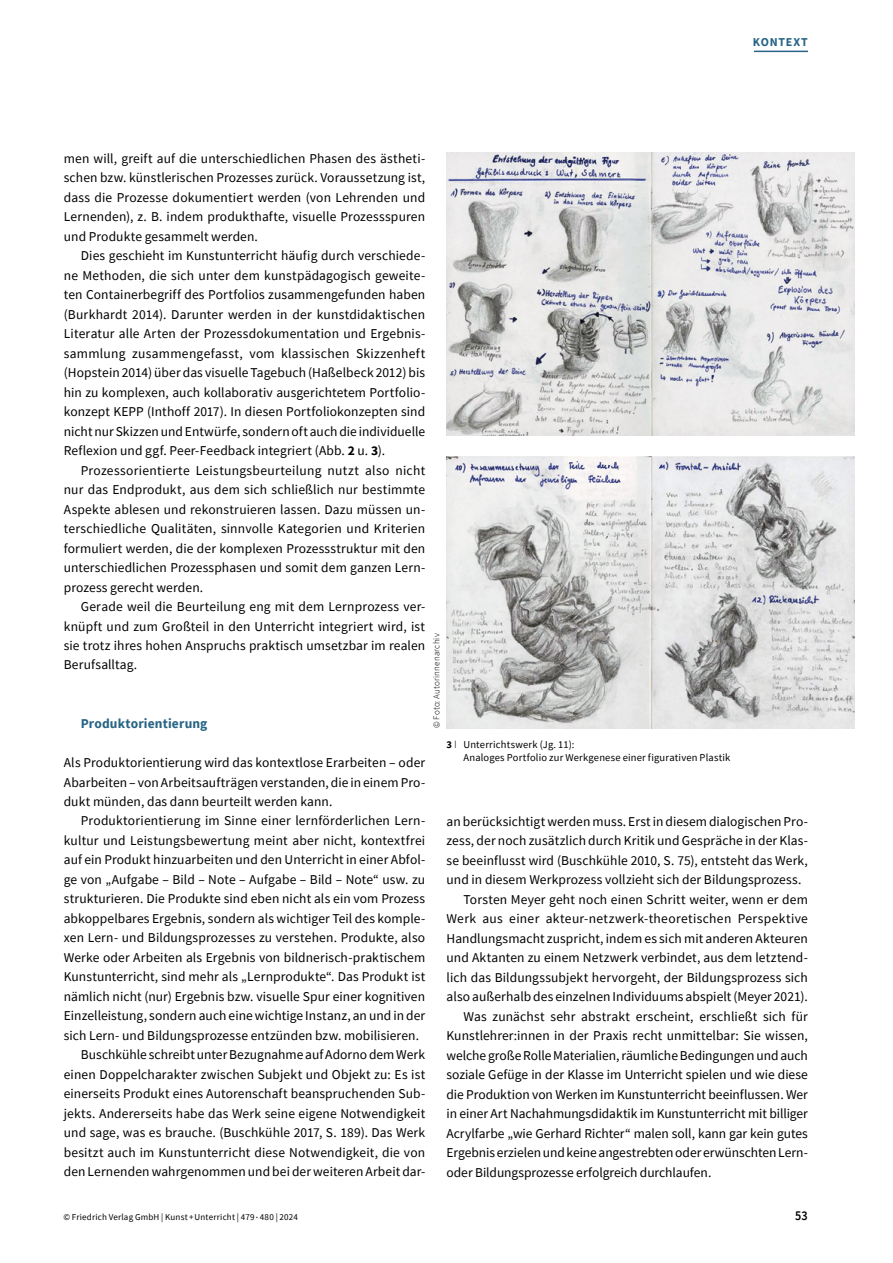
<style>
.page{position:relative;width:893px;height:1263px;background:#fff}
.page>*{position:absolute;margin:0;border:0;box-sizing:border-box;transform-origin:0 0}
.t1{font:13.5px/19.5px "Source Sans Pro";letter-spacing:.005em;color:#000;text-align:justify}
.t2{font:13.5px "Source Sans Pro";letter-spacing:.025em;color:#000}
.t3{font:700 13.5px "Source Sans Pro";letter-spacing:.01em;color:#276485}
.t4{font:600 13.5px "Source Sans Pro";color:#000;scale:.9 1}
.t5{font:700 12px "Source Sans Pro";letter-spacing:.065em;color:#276485}
.t6{font:10.5px/13.5px "Source Sans Pro";letter-spacing:.015em;color:#000}
.t7{font:9px "Source Sans Pro";letter-spacing:.02em;color:#000}
.t8{font:300 9px "Source Sans Pro";letter-spacing:.02em;color:#000}
.s1{font-weight:700}
.s2{font-weight:300;font-size:11.25px}
</style>
<div class="page">
<hr style="left:754px;top:51px;width:54px;height:1px;background:#276485">
<img style="left:446px;top:153px;width:409px;height:283px">
<img style="left:446px;top:456px;width:409px;height:272px">
<p class="t5" style="left:753px;top:34px;width:57px">KONTEXT</p>
<p class="t1" style="left:64px;top:148px;width:363px">men will, greift auf die unterschiedlichen Phasen des ästheti&shy;schen bzw. künstlerischen Prozesses zurück. Voraussetzung ist, dass die Prozesse dokumentiert werden (von Lehrenden und Lernenden), z. B. indem produkthafte, visuelle Prozessspuren und Produkte gesammelt werden.</p>
<p class="t1" style="left:64px;top:246px;width:363px;text-indent:17px">Dies geschieht im Kunstunterricht häufig durch verschiede&shy;ne Methoden, die sich unter dem kunstpädagogisch geweite&shy;ten Containerbegriff des Portfolios zusammengefunden haben (Burkhardt 2014). Darunter werden in der kunstdidaktischen Literatur alle Arten der Prozessdokumentation und Ergebnis&shy;sammlung zusammengefasst, vom klassischen Skizzenheft (Hopstein 2014) über das visuelle Tagebuch (Haßelbeck 2012) bis hin zu komplexen, auch kollaborativ ausgerichtetem Portfolio&shy;konzept KEPP (Inthoff 2017). In diesen Portfoliokonzepten sind nicht nur Skizzen und Entwürfe, sondern oft auch die individuelle Reflexion und ggf. Peer-Feedback integriert (Abb. <span class="s1">2</span> u. <span class="s1">3</span>).</p>
<p class="t1" style="left:64px;top:460px;width:363px;text-indent:17px">Prozessorientierte Leistungsbeurteilung nutzt also nicht nur das Endprodukt, aus dem sich schließlich nur bestimmte Aspekte ablesen und rekonstruieren lassen. Dazu müssen un&shy;terschiedliche Qualitäten, sinnvolle Kategorien und Kriterien formuliert werden, die der komplexen Prozessstruktur mit den unterschiedlichen Prozessphasen und somit dem ganzen Lern&shy;prozess gerecht werden.</p>
<p class="t1" style="left:64px;top:597px;width:363px;text-indent:17px">Gerade weil die Beurteilung eng mit dem Lernprozess ver&shy;knüpft und zum Großteil in den Unterricht integriert wird, ist sie trotz ihres hohen Anspruchs praktisch umsetzbar im realen Berufsalltag.</p>
<p class="t8" style="left:431px;top:728px;width:96px;rotate:-90deg">© Foto: Autorinnenarchiv</p>
<p class="t3" style="left:81px;top:714px;width:128px">Produktorientierung</p>
<p class="t1" style="left:64px;top:753px;width:363px">Als Produktorientierung wird das kontextlose Erarbeiten – oder Abarbeiten – von Arbeitsaufträgen verstanden, die in einem Pro&shy;dukt münden, das dann beurteilt werden kann.</p>
<p class="t1" style="left:81px;top:811px;width:346px">Produktorientierung im Sinne einer lernförderlichen Lern-</p>
<p class="t1" style="left:64px;top:831px;width:363px">kultur und Leistungsbewertung meint aber nicht, kontextfrei</p>
<p class="t1" style="left:64px;top:850px;width:363px">auf ein Produkt hinzuarbeiten und den Unterricht in einer Abfol-</p>
<p class="t1" style="left:64px;top:870px;width:363px">ge von „Aufgabe – Bild – Note – Aufgabe – Bild – Note“ usw. zu</p>
<p class="t1" style="left:64px;top:889px;width:363px">strukturieren. Die Produkte sind eben nicht als ein vom Prozess</p>
<p class="t1" style="left:64px;top:909px;width:363px">abkoppelbares Ergebnis, sondern als wichtiger Teil des komple-</p>
<p class="t1" style="left:64px;top:928px;width:363px">xen Lern- und Bildungsprozesses zu verstehen. Produkte, also</p>
<p class="t1" style="left:64px;top:948px;width:363px">Werke oder Arbeiten als Ergebnis von bildnerisch-praktischem</p>
<p class="t1" style="left:64px;top:967px;width:363px">Kunstunterricht, sind mehr als „Lernprodukte“. Das Produkt ist</p>
<p class="t1" style="left:64px;top:987px;width:363px">nämlich nicht (nur) Ergebnis bzw. visuelle Spur einer kognitiven</p>
<p class="t1" style="left:64px;top:1006px;width:363px">Einzelleistung, sondern auch eine wichtige Instanz, an und in der</p>
<p class="t1" style="left:64px;top:1026px;width:357px">sich Lern- und Bildungsprozesse entzünden bzw. mobilisieren.</p>
<p class="t1" style="left:81px;top:1045px;width:346px">Buschkühle schreibt unter Bezugnahme auf Adorno dem Werk</p>
<p class="t1" style="left:64px;top:1064px;width:363px">einen Doppelcharakter zwischen Subjekt und Objekt zu: Es ist</p>
<p class="t1" style="left:64px;top:1084px;width:363px">einerseits Produkt eines Autorenschaft beanspruchenden Sub-</p>
<p class="t1" style="left:64px;top:1103px;width:363px">jekts. Andererseits habe das Werk seine eigene Notwendigkeit</p>
<p class="t1" style="left:64px;top:1123px;width:363px">und sage, was es brauche. (Buschkühle 2017, S. 189). Das Werk</p>
<p class="t1" style="left:64px;top:1142px;width:363px">besitzt auch im Kunstunterricht diese Notwendigkeit, die von</p>
<p class="t1" style="left:64px;top:1162px;width:363px">den Lernenden wahrgenommen und bei der weiteren Arbeit dar-</p>
<p class="t6" style="left:463px;top:737px;width:268px;text-indent:-17px"><span class="s1">3</span> <span class="s2">I</span> Unterrichtswerk (Jg. 11):<br>Analoges Portfolio zur Werkgenese einer figurativen Plastik</p>
<p class="t1" style="left:446px;top:811px;width:363px">an berücksichtigt werden muss. Erst in diesem dialogischen Pro-</p>
<p class="t1" style="left:446px;top:831px;width:363px">zess, der noch zusätzlich durch Kritik und Gespräche in der Klas-</p>
<p class="t1" style="left:446px;top:850px;width:363px">se beeinflusst wird (Buschkühle 2010, S. 75), entsteht das Werk,</p>
<p class="t1" style="left:446px;top:870px;width:356px">und in diesem Werkprozess vollzieht sich der Bildungsprozess.</p>
<p class="t1" style="left:463px;top:889px;width:346px">Torsten Meyer geht noch einen Schritt weiter, wenn er dem</p>
<p class="t2" style="left:446px;top:910px;width:363px">Werk aus einer akteur-netzwerk-theoretischen Perspektive</p>
<p class="t1" style="left:446px;top:928px;width:363px">Handlungsmacht zuspricht, indem es sich mit anderen Akteuren</p>
<p class="t1" style="left:446px;top:948px;width:363px">und Aktanten zu einem Netzwerk verbindet, aus dem letztend-</p>
<p class="t1" style="left:446px;top:967px;width:363px">lich das Bildungssubjekt hervorgeht, der Bildungsprozess sich</p>
<p class="t1" style="left:446px;top:987px;width:363px">also außerhalb des einzelnen Individuums abspielt (Meyer 2021).</p>
<p class="t1" style="left:463px;top:1006px;width:346px">Was zunächst sehr abstrakt erscheint, erschließt sich für</p>
<p class="t1" style="left:446px;top:1026px;width:363px">Kunstlehrer:innen in der Praxis recht unmittelbar: Sie wissen,</p>
<p class="t1" style="left:446px;top:1045px;width:363px">welche große Rolle Materialien, räumliche Bedingungen und auch</p>
<p class="t1" style="left:446px;top:1065px;width:363px">soziale Gefüge in der Klasse im Unterricht spielen und wie diese</p>
<p class="t1" style="left:446px;top:1084px;width:363px">die Produktion von Werken im Kunstunterricht beeinflussen. Wer</p>
<p class="t1" style="left:446px;top:1104px;width:363px">in einer Art Nachahmungsdidaktik im Kunstunterricht mit billiger</p>
<p class="t1" style="left:446px;top:1123px;width:363px">Acrylfarbe „wie Gerhard Richter“ malen soll, kann gar kein gutes</p>
<p class="t1" style="left:446px;top:1143px;width:362px">Ergebnis erzielen und keine angestrebten oder erwünschten Lern-</p>
<p class="t1" style="left:446px;top:1162px;width:266px">oder Bildungsprozesse erfolgreich durchlaufen.</p>
<p class="t7" style="left:63px;top:1212px;width:236px">© Friedrich Verlag GmbH | Kunst+Unterricht | 479 <sup>•</sup> 480 | 2024</p>
<p class="t4" style="left:795px;top:1207px;width:16px">53</p>
</div>
